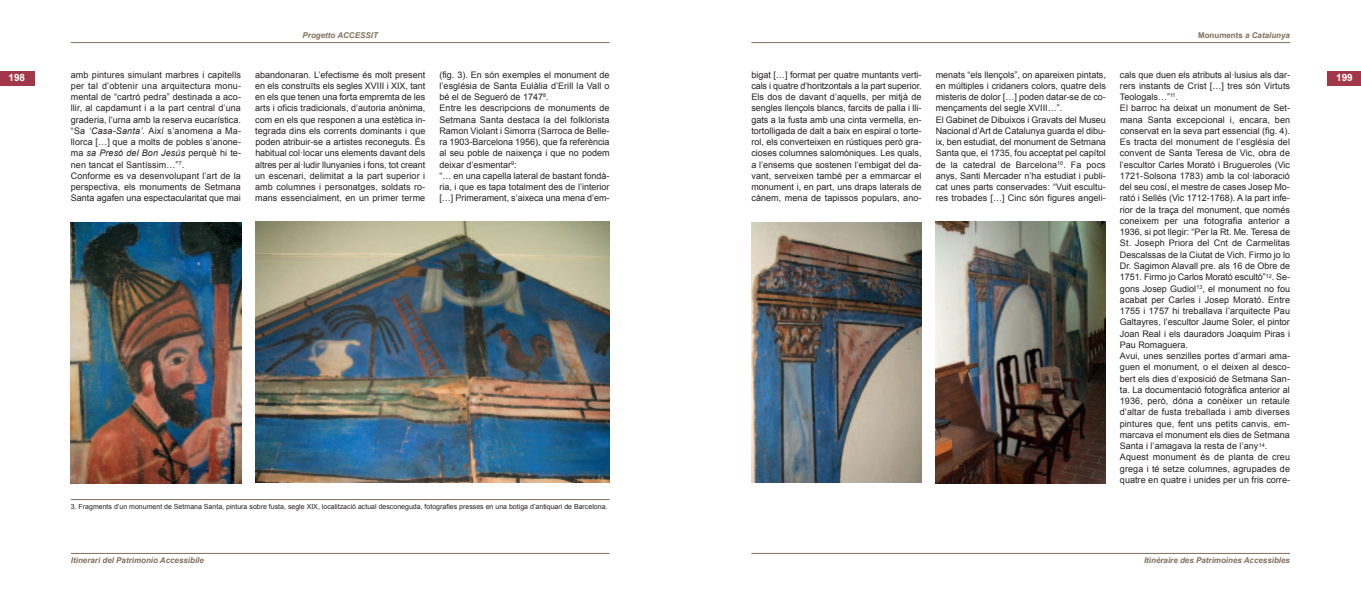
<style>
.page{position:relative;width:1361px;height:596px;background:#fff}
.page>*{position:absolute;margin:0;border:0;box-sizing:border-box;transform-origin:0 0}
.t1{font:700 10px "Arial";color:#fff}
.t2{font:9px/11.2px "Arial";letter-spacing:.005em;color:#231f20}
.t3{font:italic 700 8px "Arial";color:#806f5b}
.t4{font:7px "Arial";color:#231f20}
.s1{font-style:normal}
.s2{font-style:italic}
</style>
<div class="page">
<div style="left:0;top:71px;width:34px;height:14px;background:#a2374c"></div>
<hr style="left:71px;top:42px;width:538px;height:1px;background:#806f5b">
<hr style="left:71px;top:552px;width:538px;height:1px;background:#806f5b">
<div style="left:1327px;top:71px;width:34px;height:14px;background:#a2374c"></div>
<hr style="left:751px;top:42px;width:539px;height:1px;background:#806f5b">
<hr style="left:751px;top:552px;width:539px;height:1px;background:#806f5b">
<img style="left:935px;top:222px;width:171px;height:261px">
<img style="left:71px;top:222px;width:170px;height:261px">
<img style="left:751px;top:222px;width:170px;height:260px">
<img style="left:255px;top:221px;width:355px;height:261px">
<hr style="left:71px;top:498px;width:538px;height:1px;background:#806f5b">
<p class="t3" style="left:303px;top:30px;width:77px">Progetto ACCESSIT</p>
<p class="t3" style="left:1198px;top:30px;width:94px"><span class="s1">Monuments</span> a Catalunya</p>
<p class="t1" style="left:9px;top:72px;width:18px">198</p>
<p class="t2" style="left:751px;top:69px;width:172px;text-align:justify">bigat […] format per quatre muntants verti&shy;cals i quatre d’horitzontals a la part superior. els dos de davant d’aquells, per mitjà de sengles llençols blancs, farcits de palla i lli&shy;gats a la fusta amb una cinta vermella, en&shy;tortolligada de dalt a baix en espiral o torte&shy;rol, els converteixen en rústiques però gra&shy;cioses columnes salomòniques. les quals, a l’ensems que sostenen l’embigat del da&shy;vant, serveixen també per a emmarcar el monument i, en part, uns draps laterals de cànem, mena de tapissos populars, ano-</p>
<p class="t2" style="left:935px;top:69px;width:172px">menats “els llençols”, on apareixen pintats, en múltiples i cridaners colors, quatre dels misteris de dolor […] poden datar-se de co&shy;mençaments del segle XVIII…”.<br>el Gabinet de dibuixos i Gravats del Museu Nacional d’art de Catalunya guarda el dibu&shy;ix, ben estudiat, del monument de Setmana Santa que, el 1735, fou acceptat pel capítol de la catedral de Barcelona<sup>10</sup>. Fa pocs anys, Santi Mercader n’ha estudiat i publi&shy;cat unes parts conservades: “Vuit escultu&shy;res trobades […] Cinc són figures angeli-</p>
<p class="t2" style="left:1119px;top:69px;width:172px">cals que duen els atributs al·lusius als dar&shy;rers instants de Crist […] tres són Virtuts teologals…”<sup>11</sup>.<br>el barroc ha deixat un monument de Set&shy;mana Santa excepcional i, encara, ben conservat en la seva part essencial (fig. 4). es tracta del monument de l’església del convent de Santa teresa de Vic, obra de l’escultor Carles Morató i Brugueroles (Vic 1721-Solsona 1783) amb la col·laboració del seu cosí, el mestre de cases Josep Mo&shy;rató i Sellés (Vic 1712-1768). a la part infe&shy;rior de la traça del monument, que només coneixem per una fotografia anterior a 1936, si pot llegir: “Per la rt. Me. teresa de St. Joseph Priora del Cnt de Carmelitas descalssas de la Ciutat de Vich. Firmo jo lo dr. Sagimon alavall pre. als 16 de obre de 1751. Firmo jo Carlos Morató escultò”<sup>12</sup>. Se&shy;gons Josep Gudiol<sup>13</sup>, el monument no fou acabat per Carles i Josep Morató. entre 1755 i 1757 hi treballava l’arquitecte Pau Galtayres, l’escultor Jaume Soler, el pintor Joan real i els dauradors Joaquim Piras i Pau romaguera.<br>avui, unes senzilles portes d’armari ama&shy;guen el monument, o el deixen al desco&shy;bert els dies d’exposició de Setmana San&shy;ta. la documentació fotogràfica anterior al 1936, però, dóna a conèixer un retaule d’altar de fusta treballada i amb diverses pintures que, fent uns petits canvis, em&shy;marcava el monument els dies de Setmana Santa i l’amagava la resta de l’any<sup>14</sup>. aquest monument és de planta de creu grega i té setze columnes, agrupades de quatre en quatre i unides per un fris corre-</p>
<p class="t2" style="left:71px;top:69px;width:172px">amb pintures simulant marbres i capitells per tal d’obtenir una arquitectura monu&shy;mental de “cartró pedra” destinada a aco&shy;llir, al capdamunt i a la part central d’una graderia, l’urna amb la reserva eucarística. “Sa <span class="s2">‘Casa-Santa’.</span> així s’anomena a Ma&shy;llorca […] que a molts de pobles s’anone&shy;ma <span class="s2">sa Presó del Bon Jesús</span> perquè hi te&shy;nen tancat el Santíssim…”<sup>7</sup>.<br>Conforme es va desenvolupant l’art de la perspectiva, els monuments de Setmana Santa agafen una espectacularitat que mai</p>
<p class="t2" style="left:255px;top:69px;width:172px;text-align:justify">abandonaran. l’efectisme és molt present en els construïts els segles XVIII i XIX, tant en els que tenen una forta empremta de les arts i oficis tradicionals, d’autoria anònima, com en els que responen a una estètica in&shy;tegrada dins els corrents dominants i que poden atribuir-se a artistes reconeguts. És habitual col·locar uns elements davant dels altres per al·ludir llunyanies i fons, tot creant un escenari, delimitat a la part superior i amb columnes i personatges, soldats ro&shy;mans essencialment, en un primer terme</p>
<p class="t2" style="left:439px;top:69px;width:172px">(fig. 3). en són exemples el monument de l’església de Santa eulàlia d’erill la Vall o bé el de Segueró de 1747<sup>8</sup>.<br>entre les descripcions de monuments de Setmana Santa destaca la del folklorista ramon Violant i Simorra (Sarroca de Belle&shy;ra 1903-Barcelona 1956), que fa referència al seu poble de naixença i que no podem deixar d’esmentar<sup>9</sup>:<br>“… en una capella lateral de bastant fondà&shy;ria, i que es tapa totalment des de l’interior […] Primerament, s’aixeca una mena d’em-</p>
<p class="t4" style="left:71px;top:502px;width:538px">3. Fragments d’un monument de Setmana Santa, pintura sobre fusta, segle XIX, localització actual desconeguda, fotografies presses en una botiga d’antiquari de Barcelona.</p>
<p class="t3" style="left:71px;top:555px;width:135px">Itinerari del Patrimonio Accessibile</p>
<p class="t3" style="left:1144px;top:555px;width:147px">Itinéraire des Patrimoines Accessibles</p>
<p class="t1" style="left:1336px;top:72px;width:18px">199</p>
</div>
